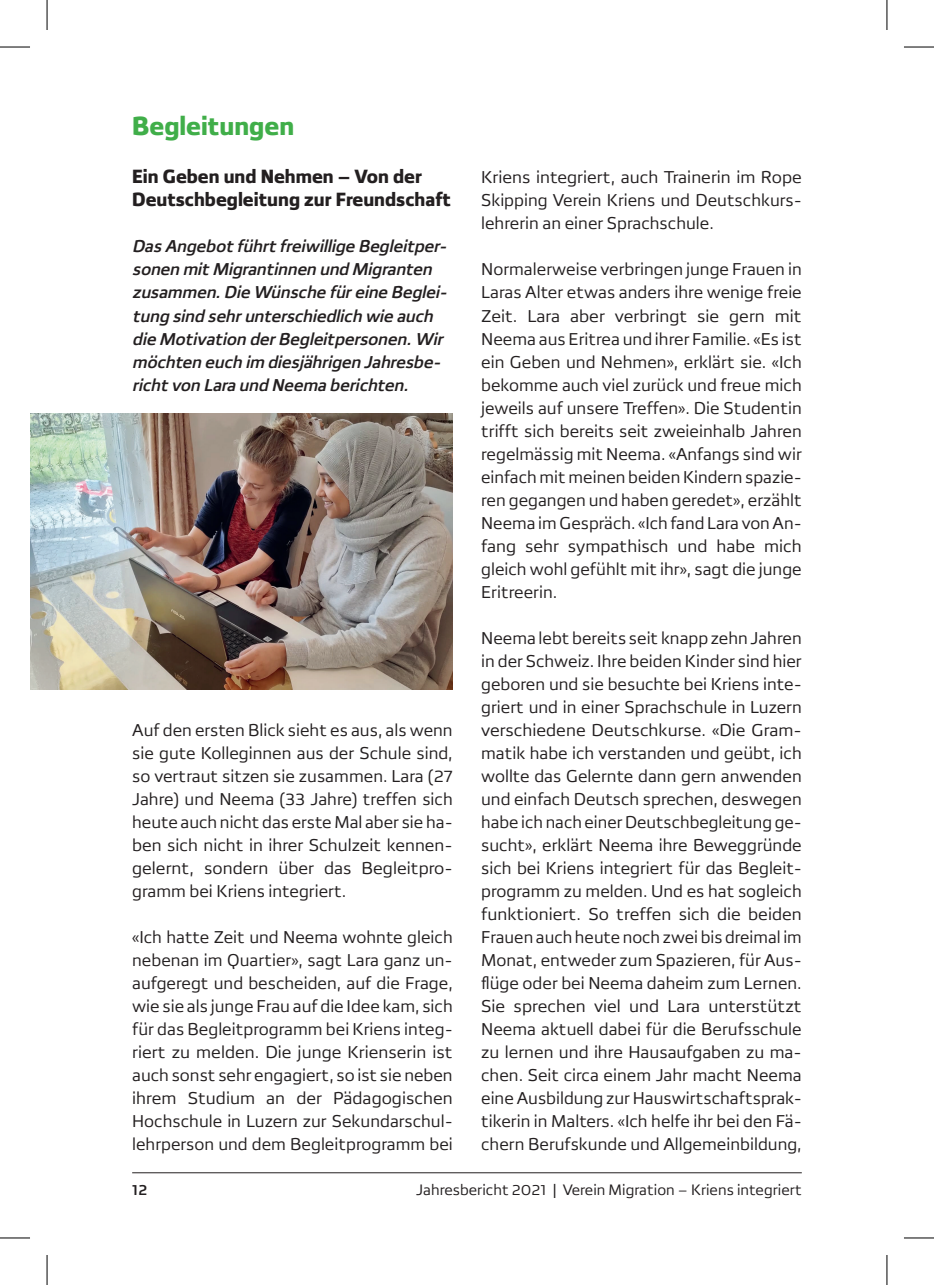
<style>
.page{position:relative;width:934px;height:1285px;background:#fff}
.page>*{position:absolute;margin:0;border:0;box-sizing:border-box;transform-origin:0 0}
.t1{font:700 26px "Foros";color:#40ae49}
.t2{font:700 19px/23px "Foros";color:#231f20}
.t3{font:17px/23px "Foros";color:#231f20;text-align:justify}
.t4{font:italic 500 17px/23px "Foros";color:#231f20}
.t5{font:15px "Foros";color:#231f20}
.t6{font:500 15px "Foros";color:#231f20}
</style>
<div class="page">
<hr style="left:132px;top:1172px;width:669px;height:1px;background:#231f20">
<img style="left:30px;top:413px;width:422px;height:276px">
<hr style="left:0;top:47px;width:30px;height:1px;background:#000">
<hr style="left:903px;top:47px;width:30px;height:1px;background:#000">
<hr style="left:0;top:1237px;width:30px;height:1px;background:#000">
<hr style="left:903px;top:1237px;width:30px;height:1px;background:#000">
<hr style="left:47px;top:0;width:1px;height:30px;background:#000">
<hr style="left:47px;top:1255px;width:1px;height:30px;background:#000">
<hr style="left:886px;top:0;width:1px;height:30px;background:#000">
<hr style="left:886px;top:1255px;width:1px;height:30px;background:#000">
<h1 class="t1" style="left:132px;top:111px;width:163px">Begleitungen</h1>
<p class="t2" style="left:132px;top:165px;width:320px">Ein Geben und Nehmen – Von der<br>Deutschbegleitung zur Freundschaft</p>
<p class="t4" style="left:132px;top:235px;width:320px">Das Angebotführtfreiwillige Begleitper&shy;sonen mitMigrantinnen und Migranten zusammen.Die Wünsche füreine Beglei&shy;tung sind sehrunterschiedlich wie auch die Motivation derBegleitpersonen.Wir möchten euch im diesjährigen Jahresbe&shy;richtvon Lara und Neema berichten.</p>
<p class="t3" style="left:132px;top:718px;width:322px">Auf den ersten Blick sieht es aus, als wenn sie gute Kolleginnen aus der Schule sind, so vertraut sitzen sie zusammen. Lara (27<br>Jahre) und Neema (33 Jahre) treffen sich heute auch nicht das erste Mal aber sie ha&shy;ben sich nicht in ihrer Schulzeit kennen&shy;gelernt, sondern über das Begleitpro&shy;gramm bei Kriens integriert.</p>
<p class="t3" style="left:132px;top:925px;width:322px">«Ich hatte Zeit und Neema wohnte gleich nebenan im Quartier», sagt Lara ganz un&shy;aufgeregt und bescheiden, auf die Frage, wie sie als junge Frau auf die Idee kam, sich für das Begleitprogramm bei Kriens integ&shy;riert zu melden. Die junge Krienserin ist auch sonst sehr engagiert, so ist sie neben ihrem Studium an der Pädagogischen Hochschule in Luzern zur Sekundarschul&shy;lehrperson und dem Begleitprogramm bei</p>
<p class="t3" style="left:481px;top:166px;width:322px">Kriens integriert, auch Trainerin im Rope Skipping Verein Kriens und Deutschkurs&shy;lehrerin an einer Sprachschule.</p>
<p class="t3" style="left:481px;top:258px;width:322px">Normalerweise verbringen junge Frauen in Laras Alter etwas anders ihre wenige freie Zeit. Lara aber verbringt sie gern mit Neema aus Eritrea und ihrer Familie. «Es ist ein Geben und Nehmen», erklärt sie. «Ich bekomme auch viel zurück und freue mich jeweils auf unsere Treffen». Die Studentin trifft sich bereits seit zweieinhalb Jahren regelmässig mit Neema. «Anfangs sind wir einfach mit meinen beiden Kindern spazie&shy;ren gegangen und haben geredet», erzählt Neema im Gespräch. «Ich fand Lara von An&shy;fang sehr sympathisch und habe mich gleich wohl gefühlt mit ihr», sagt die junge Eritreerin.</p>
<p class="t3" style="left:481px;top:626px;width:322px">Neema lebt bereits seit knapp zehn Jahren in der Schweiz. Ihre beiden Kinder sind hier geboren und sie besuchte bei Kriens inte&shy;griert und in einer Sprachschule in Luzern verschiedene Deutschkurse. «Die Gram&shy;matik habe ich verstanden und geübt, ich wollte das Gelernte dann gern anwenden und einfach Deutsch sprechen, deswegen habe ich nach einer Deutschbegleitung ge&shy;sucht», erklärt Neema ihre Beweggründe sich bei Kriens integriert für das Begleit&shy;programm zu melden. Und es hat sogleich funktioniert. So treffen sich die beiden Frauen auch heute noch zwei bis dreimal im Monat, entweder zum Spazieren, für Aus&shy;flüge oder bei Neema daheim zum Lernen.<br>Sie sprechen viel und Lara unterstützt Neema aktuell dabei für die Berufsschule zu lernen und ihre Hausaufgaben zu ma&shy;chen. Seit circa einem Jahr macht Neema eine Ausbildung zur Hauswirtschaftsprak&shy;tikerin in Malters. «Ich helfe ihr bei den Fä&shy;chern Berufskunde und Allgemeinbildung,</p>
<p class="t6" style="left:132px;top:1180px;width:17px">12</p>
<p class="t5" style="left:416px;top:1180px;width:387px">Jahresbericht 2021 | Verein Migration – Kriens integriert</p>
</div>
